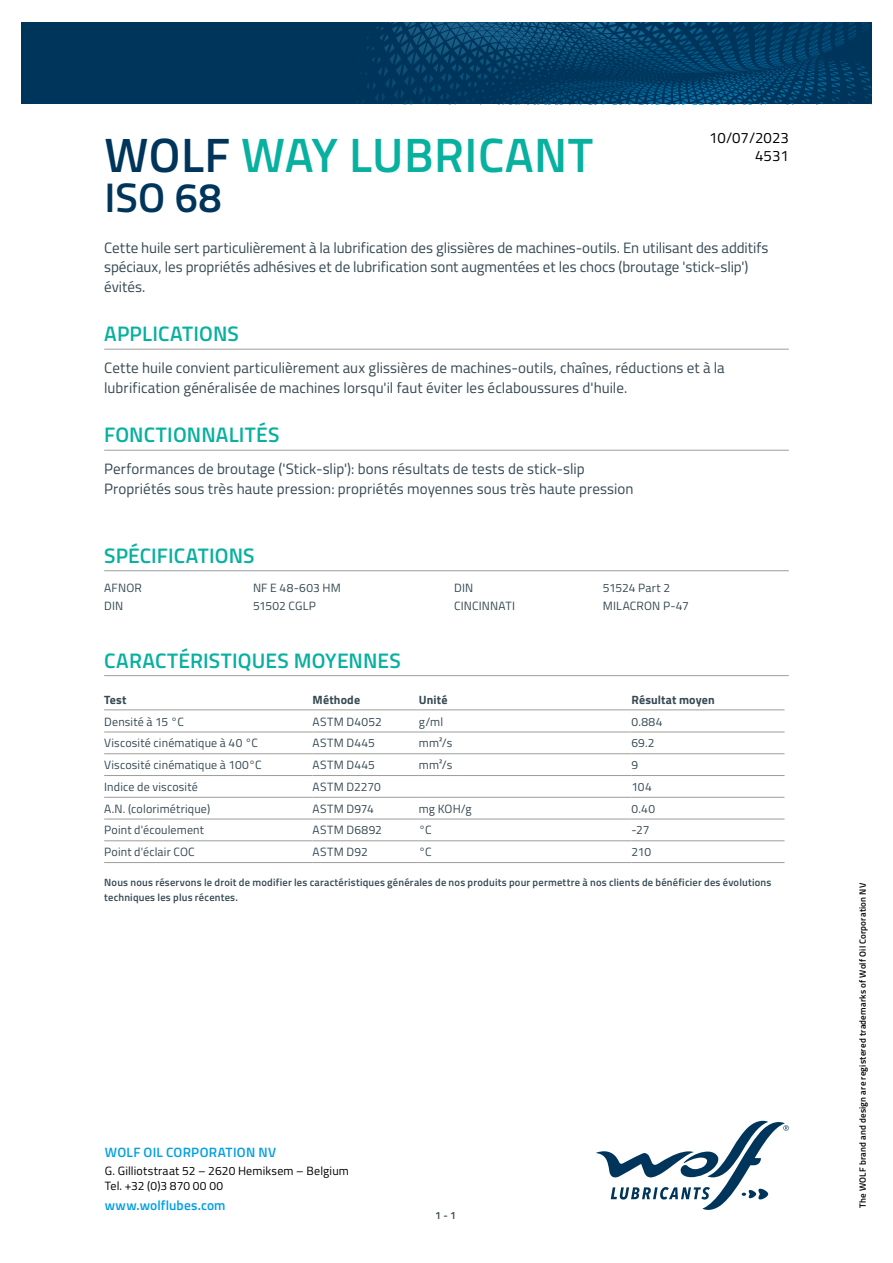
<style>
.page{position:relative;width:893px;height:1263px;background:#fff}
.page>*{position:absolute;margin:0;border:0;box-sizing:border-box;transform-origin:0 0}
.t1{font:600 48.3px "Titillium";letter-spacing:.01em;color:#08b0a0}
.t2{font:600 41.4px "Titillium";color:#00355b}
.t3{font:600 21px "Titillium";letter-spacing:.005em;color:#08b0a0}
.t4{font:15px/19.5px "Titillium";letter-spacing:.005em;color:#364953}
.t5{font:15px/18px "Titillium";color:#000;text-align:right}
.t6{font:600 13.5px "Titillium";letter-spacing:.015em;color:#009fe3}
.t7{font:12px "Titillium";letter-spacing:.015em;color:#364953}
.t8{font:12px/14.4px "Titillium";letter-spacing:.015em;color:#000}
.t9{font:700 12px "Titillium";letter-spacing:.01em;color:#364953}
.t10{font:600 10.5px/15px "Titillium";letter-spacing:.02em;color:#364953}
.t11{font:600 9px "Titillium";letter-spacing:.025em;color:#000}
.s1{color:#00355b}
</style>
<div class="page">
<svg style="left:596px;top:1121px;width:193px;height:89px"></svg>
<svg style="left:21px;top:22px;width:851px;height:82px;background:#013b62"></svg>
<hr style="left:104px;top:349px;width:685px;height:1px;background:#9d9d9c">
<hr style="left:104px;top:450px;width:685px;height:1px;background:#9d9d9c">
<hr style="left:104px;top:570px;width:685px;height:1px;background:#9d9d9c">
<hr style="left:104px;top:675px;width:685px;height:1px;background:#9d9d9c">
<hr style="left:104px;top:709px;width:209px;height:1px;background:#9d9d9c">
<hr style="left:313px;top:709px;width:106px;height:1px;background:#9d9d9c">
<hr style="left:419px;top:709px;width:212px;height:1px;background:#9d9d9c">
<hr style="left:631px;top:709px;width:153px;height:1px;background:#9d9d9c">
<hr style="left:104px;top:732px;width:209px;height:1px;background:#9d9d9c">
<hr style="left:313px;top:732px;width:106px;height:1px;background:#9d9d9c">
<hr style="left:419px;top:732px;width:212px;height:1px;background:#9d9d9c">
<hr style="left:631px;top:732px;width:153px;height:1px;background:#9d9d9c">
<hr style="left:104px;top:753px;width:209px;height:1px;background:#9d9d9c">
<hr style="left:313px;top:753px;width:106px;height:1px;background:#9d9d9c">
<hr style="left:419px;top:753px;width:212px;height:1px;background:#9d9d9c">
<hr style="left:631px;top:753px;width:153px;height:1px;background:#9d9d9c">
<hr style="left:104px;top:775px;width:209px;height:1px;background:#9d9d9c">
<hr style="left:313px;top:775px;width:106px;height:1px;background:#9d9d9c">
<hr style="left:419px;top:775px;width:212px;height:1px;background:#9d9d9c">
<hr style="left:631px;top:775px;width:153px;height:1px;background:#9d9d9c">
<hr style="left:104px;top:797px;width:209px;height:1px;background:#9d9d9c">
<hr style="left:313px;top:797px;width:106px;height:1px;background:#9d9d9c">
<hr style="left:419px;top:797px;width:212px;height:1px;background:#9d9d9c">
<hr style="left:631px;top:797px;width:153px;height:1px;background:#9d9d9c">
<hr style="left:104px;top:819px;width:209px;height:1px;background:#9d9d9c">
<hr style="left:313px;top:819px;width:106px;height:1px;background:#9d9d9c">
<hr style="left:419px;top:819px;width:212px;height:1px;background:#9d9d9c">
<hr style="left:631px;top:819px;width:153px;height:1px;background:#9d9d9c">
<hr style="left:104px;top:840px;width:209px;height:1px;background:#9d9d9c">
<hr style="left:313px;top:840px;width:106px;height:1px;background:#9d9d9c">
<hr style="left:419px;top:840px;width:212px;height:1px;background:#9d9d9c">
<hr style="left:631px;top:840px;width:153px;height:1px;background:#9d9d9c">
<hr style="left:104px;top:862px;width:209px;height:1px;background:#9d9d9c">
<hr style="left:313px;top:862px;width:106px;height:1px;background:#9d9d9c">
<hr style="left:419px;top:862px;width:212px;height:1px;background:#9d9d9c">
<hr style="left:631px;top:862px;width:153px;height:1px;background:#9d9d9c">
<p class="t5" style="left:709px;top:128px;width:81px">10/07/2023<br>4531</p>
<h1 class="t1" style="left:104px;top:118px;width:490px"><span class="s1">WOLF</span> WAY LUBRICANT</h1>
<h2 class="t2" style="left:104px;top:166px;width:119px">ISO 68</h2>
<p class="t4" style="left:104px;top:237px;width:666px">Cette huile sert particulièrement à la lubrification des glissières de machines-outils. En utilisant des additifs spéciaux, les propriétés adhésives et de lubrification sont augmentées et les chocs (broutage 'stick-slip') évités.</p>
<h3 class="t3" style="left:104px;top:318px;width:136px">APPLICATIONS</h3>
<p class="t4" style="left:104px;top:358px;width:622px">Cette huile convient particulièrement aux glissières de machines-outils, chaînes, réductions et à la lubrification généralisée de machines lorsqu'il faut éviter les éclaboussures d'huile.</p>
<h3 class="t3" style="left:104px;top:419px;width:177px">FONCTIONNALITÉS</h3>
<p class="t4" style="left:104px;top:459px;width:531px">Performances de broutage ('Stick-slip'): bons résultats de tests de stick-slip<br>Propriétés sous très haute pression: propriétés moyennes sous très haute pression</p>
<h3 class="t3" style="left:104px;top:539px;width:152px">SPÉCIFICATIONS</h3>
<p class="t7" style="left:104px;top:579px;width:39px">AFNOR</p>
<p class="t7" style="left:253px;top:579px;width:89px">NF E 48-603 HM</p>
<p class="t7" style="left:104px;top:597px;width:21px">DIN</p>
<p class="t7" style="left:253px;top:597px;width:64px">51502 CGLP</p>
<p class="t7" style="left:454px;top:579px;width:21px">DIN</p>
<p class="t7" style="left:603px;top:579px;width:69px">51524 Part 2</p>
<p class="t7" style="left:454px;top:597px;width:62px">CINCINNATI</p>
<p class="t7" style="left:603px;top:597px;width:87px">MILACRON P-47</p>
<h3 class="t3" style="left:104px;top:644px;width:298px">CARACTÉRISTIQUES MOYENNES</h3>
<p class="t9" style="left:104px;top:690px;width:24px">Test</p>
<p class="t9" style="left:313px;top:690px;width:49px">Méthode</p>
<p class="t9" style="left:419px;top:690px;width:30px">Unité</p>
<p class="t9" style="left:631px;top:690px;width:85px">Résultat moyen</p>
<p class="t7" style="left:104px;top:713px;width:81px">Densité à 15 °C</p>
<p class="t7" style="left:313px;top:713px;width:71px">ASTM D4052</p>
<p class="t7" style="left:419px;top:713px;width:26px">g/ml</p>
<p class="t7" style="left:631px;top:713px;width:32px">0.884</p>
<p class="t7" style="left:104px;top:734px;width:155px">Viscosité cinématique à 40 °C</p>
<p class="t7" style="left:313px;top:734px;width:64px">ASTM D445</p>
<p class="t7" style="left:419px;top:734px;width:35px">mm²/s</p>
<p class="t7" style="left:631px;top:734px;width:25px">69.2</p>
<p class="t7" style="left:104px;top:756px;width:159px">Viscosité cinématique à 100°C</p>
<p class="t7" style="left:313px;top:756px;width:64px">ASTM D445</p>
<p class="t7" style="left:419px;top:756px;width:35px">mm²/s</p>
<p class="t7" style="left:631px;top:756px;width:8px">9</p>
<p class="t7" style="left:104px;top:778px;width:95px">Indice de viscosité</p>
<p class="t7" style="left:313px;top:778px;width:70px">ASTM D2270</p>
<p class="t7" style="left:631px;top:778px;width:22px">104</p>
<p class="t7" style="left:104px;top:800px;width:108px">A.N. (colorimétrique)</p>
<p class="t7" style="left:313px;top:800px;width:63px">ASTM D974</p>
<p class="t7" style="left:419px;top:800px;width:54px">mg KOH/g</p>
<p class="t7" style="left:631px;top:800px;width:25px">0.40</p>
<p class="t7" style="left:104px;top:821px;width:101px">Point d'écoulement</p>
<p class="t7" style="left:313px;top:821px;width:71px">ASTM D6892</p>
<p class="t7" style="left:419px;top:821px;width:14px">°C</p>
<p class="t7" style="left:631px;top:821px;width:19px">-27</p>
<p class="t7" style="left:104px;top:843px;width:92px">Point d'éclair COC</p>
<p class="t7" style="left:313px;top:843px;width:57px">ASTM D92</p>
<p class="t7" style="left:419px;top:843px;width:14px">°C</p>
<p class="t7" style="left:631px;top:843px;width:21px">210</p>
<p class="t10" style="left:104px;top:875px;width:669px">Nous nous réservons le droit de modifier les caractéristiques générales de nos produits pour permettre à nos clients de bénéficier des évolutions techniques les plus récentes.</p>
<p class="t6" style="left:105px;top:1142px;width:173px">WOLF OIL CORPORATION NV</p>
<p class="t8" style="left:105px;top:1163px;width:246px">G. Gilliotstraat 52 – 2620 Hemiksem – Belgium<br>Tel. +32 (0)3 870 00 00</p>
<p class="t6" style="left:105px;top:1195px;width:122px">www.wolflubes.com</p>
<p class="t10" style="left:435px;top:1207px;width:22px">1 - 1</p>
<p class="t11" style="left:856px;top:1208px;width:326px;rotate:-90deg">The WOLF brand and design are registered trademarks of Wolf Oil Corporation NV</p>
</div>
